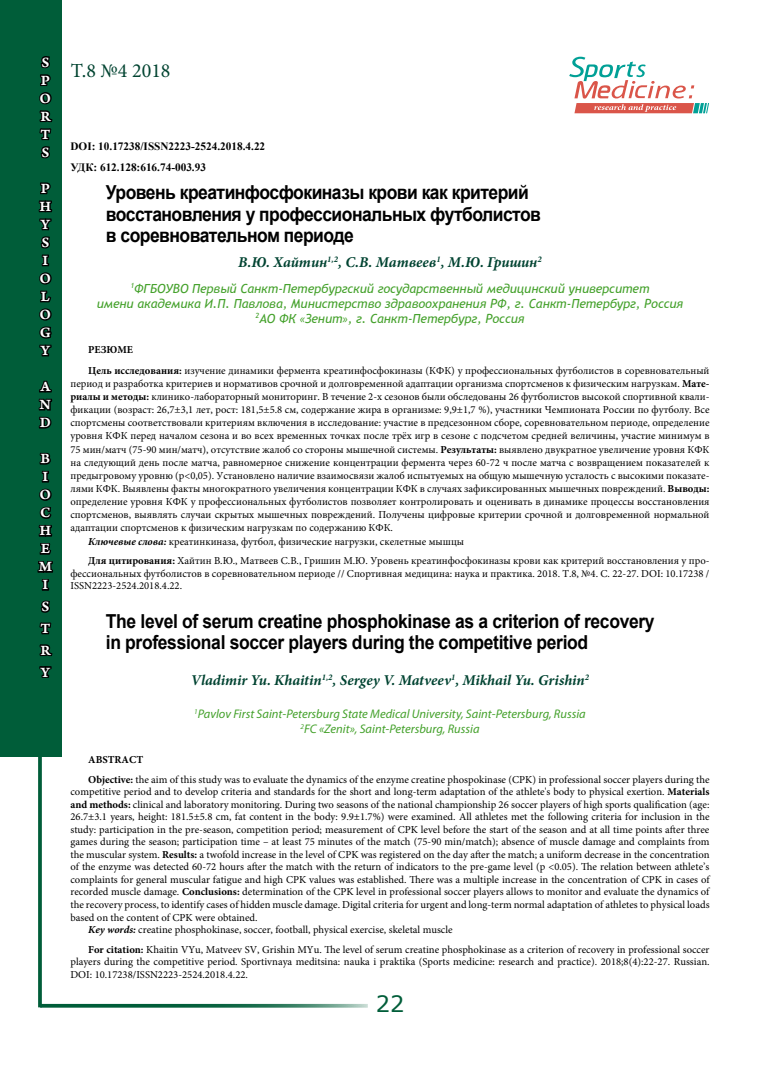
<style>
.page{position:relative;width:780px;height:1088px;background:#fff}
.page>*{position:absolute;margin:0;border:0;box-sizing:border-box;transform-origin:0 0}
.t1{font:22.5px "Verdana";color:#005d39}
.t2{font:20px "Minion Pro";color:#024431}
.t3{font:700 19.25px/21.2px "Arial";letter-spacing:-.02em;color:#000;scale:.91 1}
.t4{font:italic 700 15px "Minion Pro";letter-spacing:-.005em;color:#004331}
.t5{font:15px/18px "Arno Pro Smbd Caption";color:#fff}
.t6{font:italic 12.5px/15px "Trebuchet MS";color:#44a12b;text-align:center}
.t7{font:italic 12.5px/15px "Myriad Pro";color:#44a12b;text-align:center}
.t8{font:700 11.25px/20.6px "Times New Roman";color:#000}
.t9{font:10.62px/12.5px "Minion Pro";color:#000}
.s1{font-family:"Myriad Pro"}
.s2{font-weight:700}
.s3{font-weight:700;font-style:italic}
</style>
<div class="page">
<div style="left:0;top:0;width:61px;height:756px;background:#005d39"></div>
<svg style="left:38px;top:756px;width:4px;height:251px"></svg>
<hr style="left:40px;top:1004px;width:328px;height:3px;background:#005d39">
<svg style="left:569px;top:57px;width:140px;height:56px"></svg>
<svg style="left:38px;top:56px;width:15px;height:373px"></svg>
<svg style="left:37px;top:452px;width:16px;height:139px"></svg>
<svg style="left:40px;top:600px;width:10px;height:13px"></svg>
<svg style="left:39px;top:622px;width:14px;height:56px"></svg>
<h3 class="t5" style="left:40px;top:54px;width:13px">S<br>P<br>O<br>R<br>T<br>S</h3>
<h3 class="t5" style="left:39px;top:180px;width:13px">P<br>H<br>Y<br>S<br>I<br>O<br>L<br>O<br>G<br>Y</h3>
<h3 class="t5" style="left:40px;top:378px;width:13px;text-align:justify">A N D</h3>
<h3 class="t5" style="left:39px;top:450px;width:15px">B<br>I<br>O<br>C<br>H<br>E<br>M<br>I</h3>
<h3 class="t5" style="left:40px;top:596px;width:12px;line-height:21.8px;text-align:justify">S T R Y</h3>
<h2 class="t2" style="left:71px;top:57px;width:101px">Т.8 №4 2018</h2>
<p class="t8" style="left:70px;top:136px;width:196px">DOI: 10.17238/ISSN2223-2524.2018.4.22<br>УДК: 612.128:616.74-003.93</p>
<h3 class="t3" style="left:106px;top:182px;width:479px">Уровень креатинфосфокиназы крови как критерий восстановления у профессиональных футболистов в соревновательном периоде</h3>
<h3 class="t4" style="left:238px;top:251px;width:305px">В.Ю. Хайтин<sup>1,2</sup>, С.В. Матвеев<sup>1</sup>, М.Ю. Гришин<sup>2</sup></h3>
<p class="t6" style="left:97px;top:281px;width:588px"><sup>1</sup>ФГБОУВО Первый Санкт-Петербургский государственный медицинский университет<br>имени академика И.П. Павлова, Министерство здравоохранения РФ, г. Санкт-Петербург, Россия<br><sup>2</sup>АО ФК <span class="s1">«</span>Зенит<span class="s1">»</span>, г. Санкт-Петербург, Россия</p>
<p class="t9" style="left:88px;top:340px;width:622px;line-height:20.2px"><span class="s2">РЕЗЮМЕ<br>Цель исследования:</span> изучение динамики фермента креатинфосфокиназы (КФК) у профессиональных футболистов в соревновательный</p>
<p class="t9" style="left:70px;top:377px;width:640px">период и разработка критериев и нормативов срочной и долговременной адаптации организма спортсменов к физическим нагрузкам. <span class="s2">Мате-</span></p>
<p class="t9" style="left:70px;top:390px;width:640px"><span class="s2">риалы и методы:</span> клинико-лабораторный мониторинг. В течение 2-х сезонов были обследованы 26 футболистов высокой спортивной квали-</p>
<p class="t9" style="left:70px;top:403px;width:640px">фикации (возраст: 26,7±3,1 лет, рост: 181,5±5.8 см, содержание жира в организме: 9,9±1,7 %), участники Чемпионата России по футболу. Все</p>
<p class="t9" style="left:70px;top:417px;width:640px">спортсмены соответствовали критериям включения в исследование: участие в предсезонном сборе, соревновательном периоде, определение</p>
<p class="t9" style="left:70px;top:430px;width:640px">уровня КФК перед началом сезона и во всех временных точках после трёх игр в сезоне с подсчетом средней величины, участие минимум в</p>
<p class="t9" style="left:70px;top:443px;width:640px">75 мин/матч (75-90 мин/матч), отсутствие жалоб со стороны мышечной системы. <span class="s2">Результаты:</span> выявлено двукратное увеличение уровня КФК</p>
<p class="t9" style="left:70px;top:456px;width:640px">на следующий день после матча, равномерное снижение концентрации фермента через 60-72 ч после матча с возвращением показателей к</p>
<p class="t9" style="left:70px;top:469px;width:640px">предыгровому уровню (p&lt;0,05). Установлено наличие взаимосвязи жалоб испытуемых на общую мышечную усталость с высокими показате-</p>
<p class="t9" style="left:70px;top:482px;width:640px">лями КФК. Выявлены факты многократного увеличения концентрации КФК в случаях зафиксированных мышечных повреждений. <span class="s2">Выводы:</span></p>
<p class="t9" style="left:70px;top:495px;width:640px">определение уровня КФК у профессиональных футболистов позволяет контролировать и оценивать в динамике процессы восстановления</p>
<p class="t9" style="left:70px;top:509px;width:640px">спортсменов, выявлять случаи скрытых мышечных повреждений. Получены цифровые критерии срочной и долговременной нормальной</p>
<p class="t9" style="left:70px;top:522px;width:324px">адаптации спортсменов к физическим нагрузкам по содержанию КФК.</p>
<p class="t9" style="left:88px;top:535px;width:377px"><span class="s3">Ключевые слова:</span> креатинкиназа, футбол, физические нагрузки, скелетные мышцы</p>
<p class="t9" style="left:70px;top:554px;width:640px;text-align:justify;text-indent:18px"><span class="s2">Для цитирования:</span> Хайтин В.Ю., Матвеев С.В., Гришин М.Ю. Уровень креатинфосфокиназы крови как критерий восстановления у про&shy;фессиональных футболистов в соревновательном периоде // Спортивная медицина: наука и практика. 2018. Т.8, №4. С. 22-27. DOI: 10.17238 / ISSN2223-2524.2018.4.22.</p>
<h3 class="t3" style="left:106px;top:611px;width:604px">The level of serum creatine phosphokinase as a criterion of recovery in professional soccer players during the competitive period</h3>
<h3 class="t4" style="left:191px;top:670px;width:400px">Vladimir Yu. Khaitin<sup>1,2</sup>, Sergey V. Matveev<sup>1</sup>, Mikhail Yu. Grishin<sup>2</sup></h3>
<p class="t7" style="left:194px;top:706px;width:393px"><sup>1</sup>Pavlov First Saint-Petersburg State Medical University, Saint-Petersburg, Russia<br><sup>2</sup>FC «Zenit», Saint-Petersburg, Russia</p>
<p class="t9" style="left:88px;top:750px;width:622px;line-height:19.6px"><span class="s2">ABSTRACT<br>Objective:</span> the aim of this study was to evaluate the dynamics of the enzyme creatine phospokinase (CPK) in professional soccer players during the</p>
<p class="t9" style="left:70px;top:786px;width:640px">competitive period and to develop criteria and standards for the short and long-term adaptation of the athlete's body to physical exertion. <span class="s2">Materials</span></p>
<p class="t9" style="left:70px;top:798px;width:640px"><span class="s2">and methods:</span> clinical and laboratory monitoring. During two seasons of the national championship 26 soccer players of high sports qualification (age:</p>
<p class="t9" style="left:70px;top:811px;width:640px">26.7±3.1 years, height: 181.5±5.8 cm, fat content in the body: 9.9±1.7%) were examined. All athletes met the following criteria for inclusion in the</p>
<p class="t9" style="left:70px;top:823px;width:640px">study: participation in the pre-season, competition period; measurement of CPK level before the start of the season and at all time points after three</p>
<p class="t9" style="left:70px;top:836px;width:640px">games during the season; participation time – at least 75 minutes of the match (75-90 min/match); absence of muscle damage and complaints from</p>
<p class="t9" style="left:70px;top:848px;width:640px">the muscular system. <span class="s2">Results:</span> a twofold increase in the level of CPK was registered on the day after the match; a uniform decrease in the concentration</p>
<p class="t9" style="left:70px;top:861px;width:640px">of the enzyme was detected 60-72 hours after the match with the return of indicators to the pre-game level (p &lt;0.05). The relation between athlete’s</p>
<p class="t9" style="left:70px;top:873px;width:640px">complaints for general muscular fatigue and high CPK values was established. There was a multiple increase in the concentration of CPK in cases of</p>
<p class="t9" style="left:70px;top:886px;width:640px">recorded muscle damage. <span class="s2">Conclusions:</span> determination of the CPK level in professional soccer players allows to monitor and evaluate the dynamics of</p>
<p class="t9" style="left:70px;top:898px;width:640px">the recovery process, to identify cases of hidden muscle damage. Digital criteria for urgent and long-term normal adaptation of athletes to physical loads</p>
<p class="t9" style="left:70px;top:911px;width:189px">based on the content of CPK were obtained.</p>
<p class="t9" style="left:88px;top:923px;width:366px"><span class="s3">Key words:</span> creatine phosphokinase, soccer, football, physical exercise, skeletal muscle</p>
<p class="t9" style="left:70px;top:943px;width:640px;text-align:justify;text-indent:18px"><span class="s2">For citation:</span> Khaitin VYu, Matveev SV, Grishin MYu. The level of serum creatine phosphokinase as a criterion of recovery in professional soccer players during the competitive period. Sportivnaya meditsina: nauka i praktika (Sports medicine: research and practice). 2018;8(4):22-27. Russian.<br>DOI: 10.17238/ISSN2223-2524.2018.4.22.</p>
<h1 class="t1" style="left:375px;top:988px;width:30px">22</h1>
</div>
